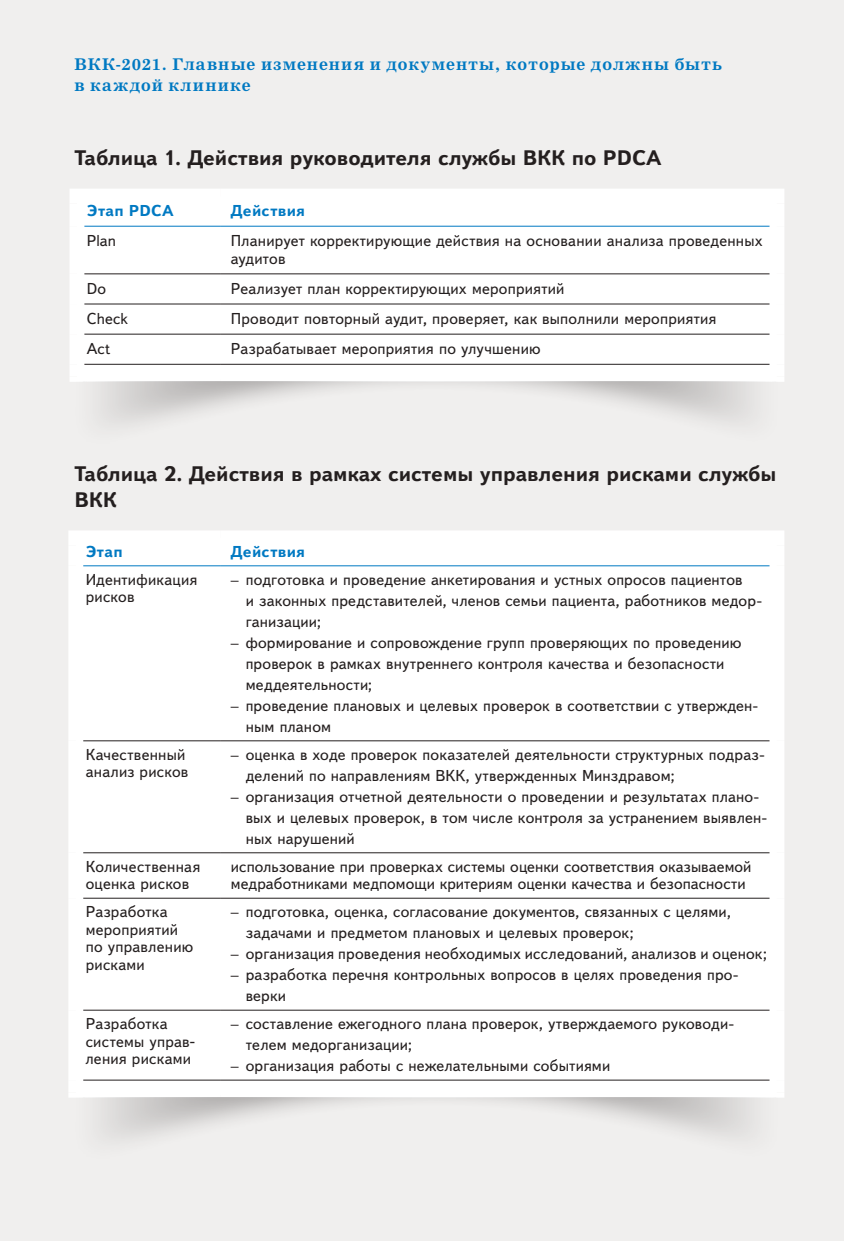
<style>
.page{position:relative;width:844px;height:1241px;background:#fff}
.page>*{position:absolute;margin:0;border:0;box-sizing:border-box;transform-origin:0 0}
.t1{font:700 21px/26.2px "Textbook New";color:#241f1f}
.t2{font:15.75px/21px "Text Book C";letter-spacing:.01em;color:#241f1f}
.t3{font:15.75px/17.5px "Textbook New";letter-spacing:.015em;color:#241f1f}
.t4{font:700 15.75px/21px "Nimrod Cyr";letter-spacing:.07em;color:#0079c2}
.t5{font:700 15.75px "Textbook New";letter-spacing:.015em;color:#0079c2}
.s1{font-family:"Century Schlbk Cyr"}
</style>
<div class="page">
<div style="left:0;top:0;width:843px;height:1240px;background:#f0efee"></div>
<div style="left:84px;top:203px;width:685px;height:173px;background:#fff"></div>
<div style="left:69px;top:203px;width:15px;height:23px;background:#fff"></div>
<div style="left:769px;top:203px;width:15px;height:23px;background:#fff"></div>
<div style="left:69px;top:226px;width:15px;height:48px;background:#fff"></div>
<div style="left:769px;top:226px;width:15px;height:48px;background:#fff"></div>
<div style="left:69px;top:274px;width:15px;height:30px;background:#fff"></div>
<div style="left:769px;top:274px;width:15px;height:30px;background:#fff"></div>
<div style="left:69px;top:304px;width:15px;height:30px;background:#fff"></div>
<div style="left:769px;top:304px;width:15px;height:30px;background:#fff"></div>
<div style="left:69px;top:334px;width:15px;height:30px;background:#fff"></div>
<div style="left:769px;top:334px;width:15px;height:30px;background:#fff"></div>
<div style="left:69px;top:364px;width:15px;height:12px;background:#fff"></div>
<div style="left:769px;top:364px;width:15px;height:12px;background:#fff"></div>
<hr style="left:84px;top:273px;width:137px;height:1px;background:#241f1f">
<hr style="left:221px;top:273px;width:548px;height:1px;background:#241f1f">
<hr style="left:84px;top:304px;width:137px;height:1px;background:#241f1f">
<hr style="left:221px;top:304px;width:548px;height:1px;background:#241f1f">
<hr style="left:84px;top:334px;width:137px;height:1px;background:#241f1f">
<hr style="left:221px;top:334px;width:548px;height:1px;background:#241f1f">
<div style="left:69px;top:188px;width:152px;height:15px;background:#fff"></div>
<div style="left:221px;top:188px;width:563px;height:15px;background:#fff"></div>
<hr style="left:84px;top:226px;width:137px;height:1px;background:#0079c2">
<hr style="left:221px;top:226px;width:548px;height:1px;background:#0079c2">
<hr style="left:84px;top:364px;width:137px;height:1px;background:#241f1f">
<hr style="left:221px;top:364px;width:548px;height:1px;background:#241f1f">
<div style="left:69px;top:376px;width:152px;height:6px;background:#fff"></div>
<div style="left:221px;top:376px;width:563px;height:6px;background:#fff"></div>
<div style="left:83px;top:545px;width:686px;height:547px;background:#fff"></div>
<div style="left:68px;top:545px;width:15px;height:20px;background:#fff"></div>
<div style="left:769px;top:545px;width:15px;height:20px;background:#fff"></div>
<div style="left:68px;top:565px;width:15px;height:175px;background:#fff"></div>
<div style="left:769px;top:565px;width:15px;height:175px;background:#fff"></div>
<div style="left:68px;top:740px;width:15px;height:112px;background:#fff"></div>
<div style="left:769px;top:740px;width:15px;height:112px;background:#fff"></div>
<div style="left:68px;top:852px;width:15px;height:46px;background:#fff"></div>
<div style="left:769px;top:852px;width:15px;height:46px;background:#fff"></div>
<div style="left:68px;top:898px;width:15px;height:111px;background:#fff"></div>
<div style="left:769px;top:898px;width:15px;height:111px;background:#fff"></div>
<div style="left:68px;top:1009px;width:15px;height:70px;background:#fff"></div>
<div style="left:769px;top:1009px;width:15px;height:70px;background:#fff"></div>
<div style="left:68px;top:1079px;width:15px;height:13px;background:#fff"></div>
<div style="left:769px;top:1079px;width:15px;height:13px;background:#fff"></div>
<hr style="left:83px;top:740px;width:138px;height:1px;background:#241f1f">
<hr style="left:221px;top:740px;width:548px;height:1px;background:#241f1f">
<hr style="left:83px;top:852px;width:138px;height:1px;background:#241f1f">
<hr style="left:221px;top:852px;width:548px;height:1px;background:#241f1f">
<hr style="left:83px;top:897px;width:138px;height:1px;background:#241f1f">
<hr style="left:221px;top:897px;width:548px;height:1px;background:#241f1f">
<hr style="left:83px;top:1009px;width:138px;height:1px;background:#241f1f">
<hr style="left:221px;top:1009px;width:548px;height:1px;background:#241f1f">
<div style="left:68px;top:530px;width:153px;height:15px;background:#fff"></div>
<div style="left:221px;top:530px;width:563px;height:15px;background:#fff"></div>
<hr style="left:83px;top:565px;width:138px;height:1px;background:#0079c2">
<hr style="left:221px;top:565px;width:548px;height:1px;background:#0079c2">
<hr style="left:83px;top:1079px;width:138px;height:1px;background:#241f1f">
<hr style="left:221px;top:1079px;width:548px;height:1px;background:#241f1f">
<div style="left:68px;top:1092px;width:153px;height:5px;background:#fff"></div>
<div style="left:221px;top:1092px;width:563px;height:5px;background:#fff"></div>
<div style="left:74px;top:382px;width:710px;height:67px;background:#241f1f;opacity:.5"></div>
<svg style="left:81px;top:382px;width:695px;height:2px"></svg>
<div style="left:74px;top:1097px;width:710px;height:68px;background:#241f1f;opacity:.5"></div>
<svg style="left:81px;top:1097px;width:695px;height:2px"></svg>
<p class="t4" style="left:74px;top:54px;width:649px">ВКК-2021. Главные изменения и документы, которые должны быть в каждой клинике</p>
<h1 class="t1" style="left:74px;top:145px;width:588px">Таблица 1. Действия руководителя службы ВКК по PDCA</h1>
<p class="t5" style="left:87px;top:201px;width:88px">Этап PDCA</p>
<p class="t5" style="left:231px;top:201px;width:76px">Действия</p>
<p class="t3" style="left:87px;top:232px;width:31px">Plan</p>
<p class="t3" style="left:231px;top:232px;width:533px">Планирует корректирующие действия на основании анализа проведенных аудитов</p>
<p class="t3" style="left:87px;top:280px;width:21px">Do</p>
<p class="t3" style="left:231px;top:280px;width:335px">Реализует план корректирующих мероприятий</p>
<p class="t3" style="left:87px;top:310px;width:43px">Check</p>
<p class="t3" style="left:231px;top:310px;width:487px">Проводит повторный аудит, проверяет, как выполнили мероприятия</p>
<p class="t3" style="left:87px;top:340px;width:25px">Act</p>
<p class="t3" style="left:231px;top:340px;width:311px">Разрабатывает мероприятия по улучшению</p>
<h1 class="t1" style="left:74px;top:460px;width:703px">Таблица 2. Действия в рамках системы управления рисками службы<br>ВКК</h1>
<p class="t5" style="left:86px;top:541px;width:38px">Этап</p>
<p class="t5" style="left:231px;top:541px;width:76px">Действия</p>
<p class="t3" style="left:86px;top:570px;width:113px">Идентификация рисков</p>
<p class="t2" style="left:246px;top:569px;width:517px;text-indent:-15px"><span class="s1">–</span> подготовка и проведение анкетирования и устных опросов пациентов<br>и законных представителей, членов семьи пациента, работников медор&shy;ганизации;</p>
<p class="t2" style="left:246px;top:632px;width:497px;text-indent:-15px"><span class="s1">–</span> формирование и сопровождение групп проверяющих по проведению проверок в рамках внутреннего контроля качества и безопасности меддеятельности;</p>
<p class="t2" style="left:246px;top:695px;width:513px;text-indent:-15px"><span class="s1">–</span> проведение плановых и целевых проверок в соответствии с утвержден&shy;ным планом</p>
<p class="t3" style="left:86px;top:745px;width:104px">Качественный анализ рисков</p>
<p class="t2" style="left:246px;top:744px;width:520px;text-indent:-15px"><span class="s1">–</span> оценка в ходе проверок показателей деятельности структурных подраз&shy;делений по направлениям ВКК, утвержденных Минздравом;</p>
<p class="t2" style="left:246px;top:786px;width:522px;text-indent:-15px"><span class="s1">–</span> организация отчетной деятельности о проведении и результатах плано&shy;вых и целевых проверок, в том числе контроля за устранением выявлен&shy;ных нарушений</p>
<p class="t3" style="left:86px;top:857px;width:116px">Количественная оценка рисков</p>
<p class="t3" style="left:231px;top:857px;width:522px">использование при проверках системы оценки соответствия оказываемой медработниками медпомощи критериям оценки качества и безопасности</p>
<p class="t3" style="left:86px;top:902px;width:109px">Разработка мероприятий по управлению рисками</p>
<p class="t2" style="left:246px;top:901px;width:486px;text-indent:-15px"><span class="s1">–</span> подготовка, оценка, согласование документов, связанных с целями, задачами и предметом плановых и целевых проверок;</p>
<p class="t2" style="left:231px;top:943px;width:537px"><span class="s1">–</span> организация проведения необходимых исследований, анализов и оценок;</p>
<p class="t2" style="left:246px;top:964px;width:494px;text-indent:-15px"><span class="s1">–</span> разработка перечня контрольных вопросов в целях проведения про&shy;верки</p>
<p class="t3" style="left:86px;top:1014px;width:111px">Разработка системы управ&shy;ления рисками</p>
<p class="t2" style="left:246px;top:1013px;width:489px;text-indent:-15px"><span class="s1">–</span> составление ежегодного плана проверок, утверждаемого руководи&shy;телем медорганизации;</p>
<p class="t2" style="left:231px;top:1055px;width:381px"><span class="s1">–</span> организация работы с нежелательными событиями</p>
</div>
